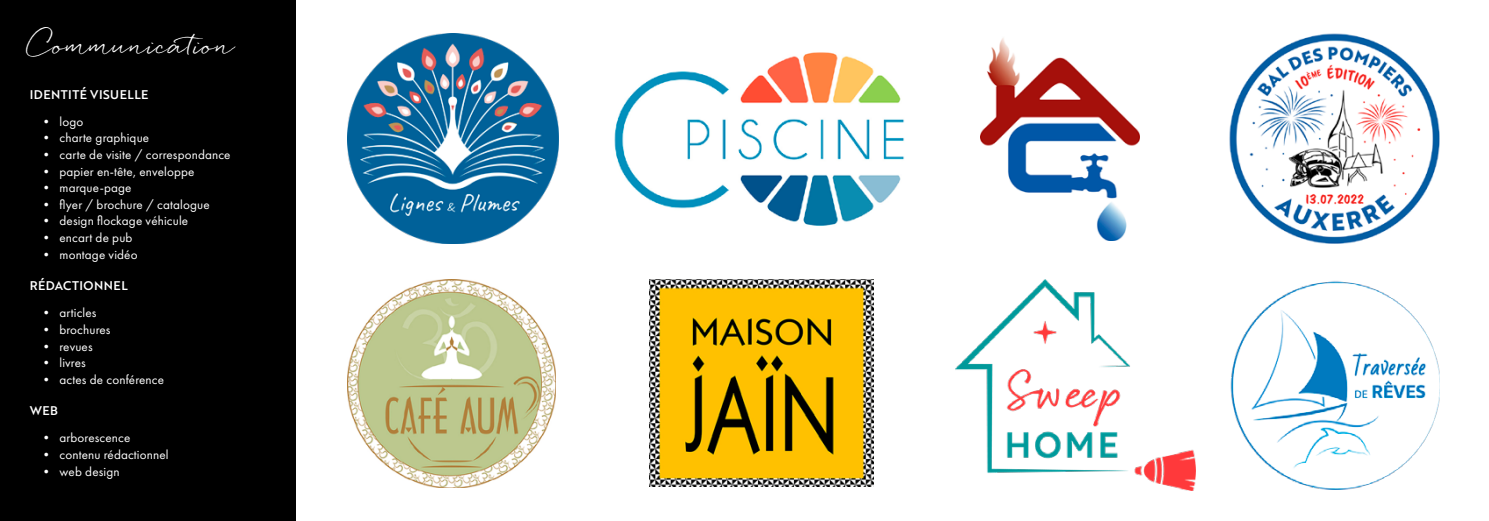
<style>
.page{position:relative;width:1489px;height:521px;background:#fff}
.page>*{position:absolute;margin:0;border:0;box-sizing:border-box;transform-origin:0 0}
.t1{font:26.25px "Quickpen";color:#fff}
.t2{font:13.12px "Futura PT";letter-spacing:.01em;color:#fff}
.t3{font:12.25px "Brother 1816 Medium";letter-spacing:.04em;color:#fff}
</style>
<div class="page">
<img style="left:980px;top:38px;width:158px;height:203px">
<img style="left:1229px;top:33px;width:210px;height:210px">
<img style="left:347px;top:279px;width:208px;height:208px">
<img style="left:347px;top:33px;width:211px;height:211px">
<img style="left:614px;top:52px;width:291px;height:174px">
<img style="left:1230px;top:281px;width:209px;height:208px">
<img style="left:955px;top:279px;width:240px;height:212px">
<img style="left:650px;top:279px;width:223px;height:207px">
<div style="left:0;top:0;width:296px;height:521px;background:#000"></div>
<h1 class="t1" style="left:30px;top:29px;width:207px">Communication</h1>
<p class="t3" style="left:30px;top:85px;width:120px">IDENTITÉ VISUELLE</p>
<p class="t2" style="left:40px;top:113px;width:45px">• logo</p>
<p class="t2" style="left:40px;top:130px;width:111px">• charte graphique</p>
<p class="t2" style="left:40px;top:147px;width:192px">• carte de visite / correspondance</p>
<p class="t2" style="left:40px;top:163px;width:156px">• papier en-tête, enveloppe</p>
<p class="t2" style="left:40px;top:180px;width:93px">• marque-page</p>
<p class="t2" style="left:40px;top:197px;width:171px">• flyer / brochure / catalogue</p>
<p class="t2" style="left:40px;top:213px;width:150px">• design flockage véhicule</p>
<p class="t2" style="left:40px;top:230px;width:94px">• encart de pub</p>
<p class="t2" style="left:40px;top:246px;width:99px">• montage vidéo</p>
<p class="t3" style="left:30px;top:276px;width:99px">RÉDACTIONNEL</p>
<p class="t2" style="left:40px;top:305px;width:58px">• articles</p>
<p class="t2" style="left:40px;top:322px;width:72px">• brochures</p>
<p class="t2" style="left:40px;top:338px;width:54px">• revues</p>
<p class="t2" style="left:40px;top:355px;width:48px">• livres</p>
<p class="t2" style="left:40px;top:372px;width:126px">• actes de conférence</p>
<p class="t3" style="left:30px;top:402px;width:30px">WEB</p>
<p class="t2" style="left:40px;top:430px;width:92px">• arborescence</p>
<p class="t2" style="left:40px;top:447px;width:130px">• contenu rédactionnel</p>
<p class="t2" style="left:40px;top:463px;width:81px">• web design</p>
</div>
